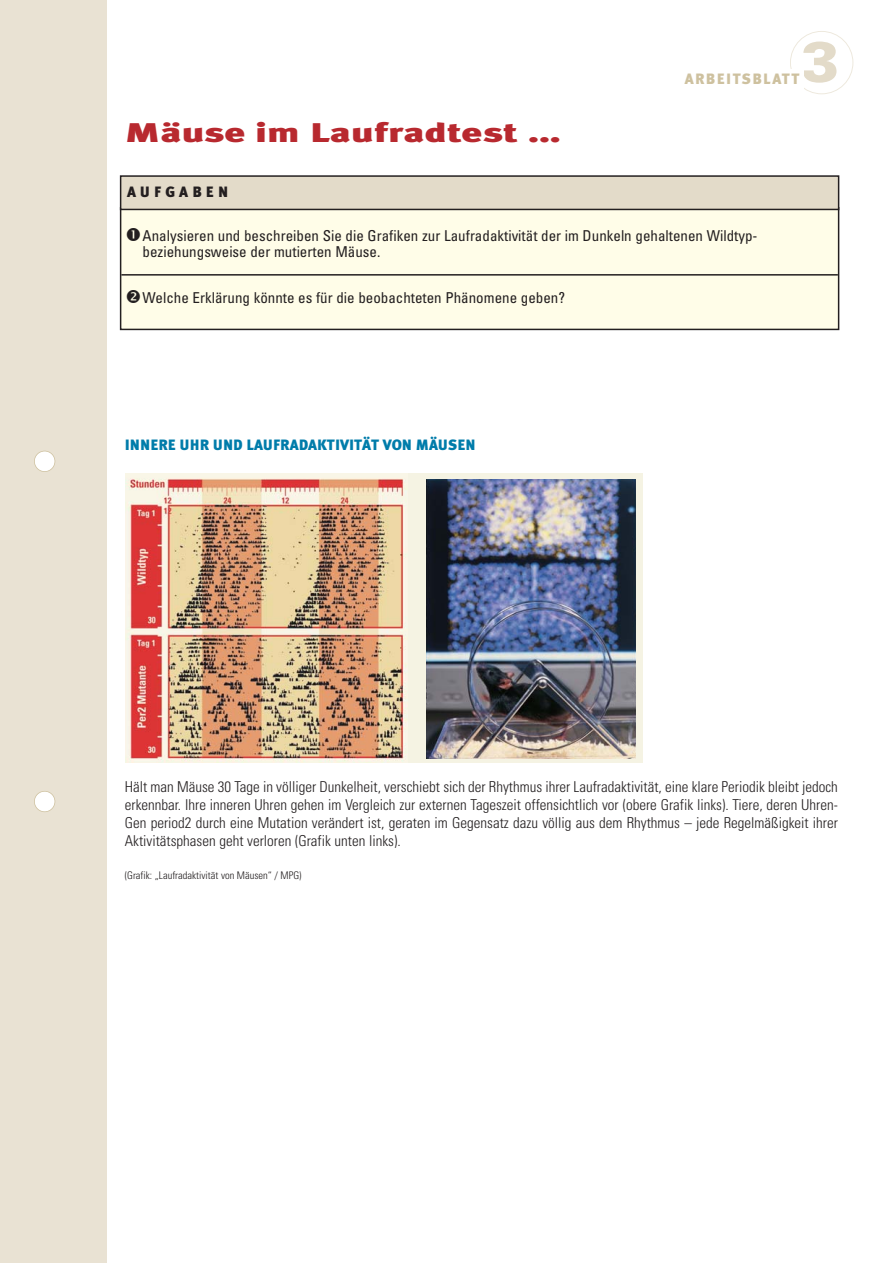
<style>
.page{position:relative;width:893px;height:1263px;background:#fff}
.page>*{position:absolute;margin:0;border:0;box-sizing:border-box;transform-origin:0 0}
.t1{font:900 57px "Univers";color:#e3dbc9}
.t2{font:900 27px "Meta Plus";color:#b8292f;scale:1.5 1}
.t3{font:300 condensed 15px/18px "Univers";color:#231f20;text-align:justify}
.t4{font:condensed 15px/16.5px "Univers";color:#231f20}
.t5{font:900 15px "Meta Plus";color:#007caa}
.t6{font:900 15px "Meta Plus";letter-spacing:.095em;color:#cec19f}
.t7{font:900 15px "Meta Plus";letter-spacing:.28em;color:#231f20}
.t8{font:300 condensed 10.5px "Univers";color:#231f20}
</style>
<div class="page">
<svg style="left:790px;top:31px;width:63px;height:63px"></svg>
<div style="left:0;top:0;width:106px;height:1263px;background:#e9e2d3"></div>
<div style="left:34px;top:451px;width:21px;height:21px;background:#fff;border-radius:50%"></div>
<div style="left:34px;top:451px;width:21px;height:21px;border:2px solid #cec19f;border-radius:50%"></div>
<div style="left:34px;top:791px;width:21px;height:21px;background:#fff;border-radius:50%"></div>
<div style="left:34px;top:791px;width:21px;height:21px;border:2px solid #cec19f;border-radius:50%"></div>
<div style="left:762px;top:69px;width:42px;height:23px;background:#fff"></div>
<div style="left:125px;top:473px;width:517px;height:290px;background:#f5f3e3"></div>
<img style="left:129px;top:479px;width:278px;height:284px">
<div style="left:121px;top:208px;width:717px;height:121px;background:#fffde8"></div>
<hr style="left:121px;top:274px;width:716px;height:2px;background:#231f20">
<div style="left:120px;top:207px;width:719px;height:123px;border:2px solid #231f20"></div>
<div style="left:121px;top:176px;width:717px;height:33px;background:#e3dbc9"></div>
<div style="left:120px;top:175px;width:719px;height:35px;border:2px solid #231f20"></div>
<img style="left:426px;top:480px;width:209px;height:278px">
<h2 class="t2" style="left:125px;top:122px;width:292px">Mäuse im Laufradtest ...</h2>
<p class="t7" style="left:127px;top:186px;width:103px">AUFGABEN</p>
<h1 class="t1" style="left:801px;top:41px;width:40px">3</h1>
<p class="t6" style="left:684px;top:73px;width:116px">ARBEITSBLATT</p>
<p class="t4" style="left:143px;top:228px;width:616px">Analysieren und beschreiben Sie die Grafiken zur Laufradaktivität der im Dunkeln gehaltenen Wildtyp&shy;beziehungsweise der mutierten Mäuse.</p>
<p class="t4" style="left:143px;top:291px;width:424px">Welche Erklärung könnte es für die beobachteten Phänomene geben?</p>
<p class="t5" style="left:125px;top:439px;width:352px">INNERE UHR UND LAUFRADAKTIVITÄT VON MÄUSEN</p>
<p class="t3" style="left:125px;top:779px;width:714px">Hält man Mäuse 30 Tage in völliger Dunkelheit, verschiebt sich der Rhythmus ihrer Laufradaktivität, eine klare Periodik bleibt jedoch erkennbar. Ihre inneren Uhren gehen im Vergleich zur externen Tageszeit offensichtlich vor (obere Grafik links). Tiere, deren Uhren-Gen period2 durch eine Mutation verändert ist, geraten im Gegensatz dazu völlig aus dem Rhythmus – jede Regelmäßigkeit ihrer Aktivitätsphasen geht verloren (Grafik unten links).</p>
<p class="t8" style="left:125px;top:871px;width:178px">(Grafik: „Laufradaktivität von Mäusen“ / MPG)</p>
</div>
